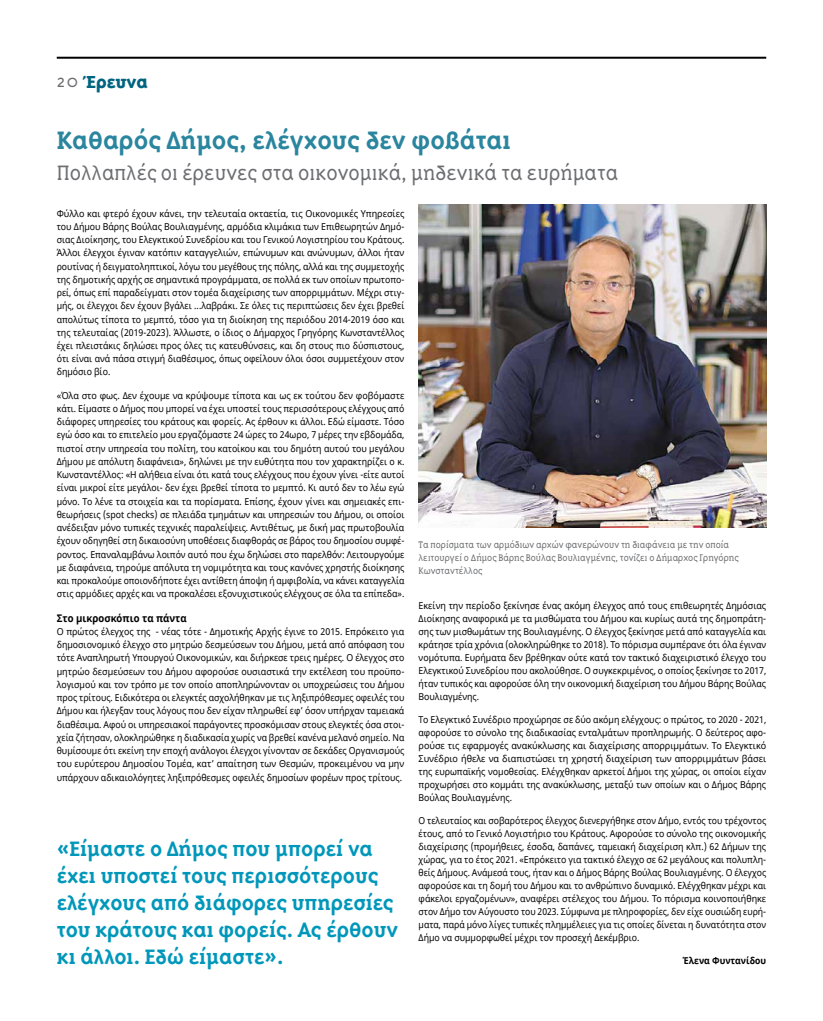
<style>
.page{position:relative;width:823px;height:1021px;background:#fff}
.page>*{position:absolute;margin:0;border:0;box-sizing:border-box;transform-origin:0 0}
.t1{font:700 29px "Triplex Ser Gr";color:#2a859e}
.t2{font:700 24px/27px "Triplex Ser Gr";color:#0097ba}
.t3{font:300 24px "Triplex Ser Gr";color:#6d6e71}
.t4{font:800 20px "Triplex Ser Gr";color:#006480}
.t5{font:300 11px/13px "Triplex Ser Gr";color:#6d6e71}
.t6{font:700 10.5px "Noto Sans";color:#000;scale:.92 1}
.t7{font:9.5px/13.2px "Noto Sans";color:#000;text-align:justify;scale:.94 1}
.t8{font:9.5px/13.2px "Noto Sans";color:#000;text-align:justify;scale:.95 1}
.t9{font:9.5px/13px "Noto Sans";color:#000;text-align:justify;scale:.91 1}
.t10{font:9.5px/13px "Noto Sans";color:#000;text-align:justify;scale:.92 1}
.t11{font:700 9.5px "Noto Sans";color:#000;scale:.92 1}
.s1{font-weight:300;color:#6d6e71}
</style>
<div class="page">
<hr style="left:57px;top:57px;width:708px;height:2px;background:#000">
<img style="left:418px;top:205px;width:347px;height:322px">
<h3 class="t4" style="left:57px;top:71px;width:93px"><span class="s1">20</span> Έρευνα</h3>
<h1 class="t1" style="left:57px;top:125px;width:455px">Καθαρός Δήμος, ελέγχους δεν φοβάται</h1>
<h2 class="t3" style="left:57px;top:160px;width:562px">Πολλαπλές οι έρευνες στα οικονομικά, μηδενικά τα ευρήματα</h2>
<p class="t7" style="left:57px;top:207px;width:371px">Φύλλο και φτερό έχουν κάνει, την τελευταία οκταετία, τις Οικονομικές Υπηρεσίες του Δήμου Βάρης Βούλας Βουλιαγμένης, αρμόδια κλιμάκια των Επιθεωρητών Δημό&shy;σιας Διοίκησης, του Ελεγκτικού Συνεδρίου και του Γενικού Λογιστηρίου του Κράτους.<br>Άλλοι έλεγχοι έγιναν κατόπιν καταγγελιών, επώνυμων και ανώνυμων, άλλοι ήταν ρουτίνας ή δειγματοληπτικοί, λόγω του μεγέθους της πόλης, αλλά και της συμμετοχής της δημοτικής αρχής σε σημαντικά προγράμματα, σε πολλά εκ των οποίων πρωτοπο&shy;ρεί, όπως επί παραδείγματι στον τομέα διαχείρισης των απορριμμάτων. Μέχρι στιγ&shy;μής, οι έλεγχοι δεν έχουν βγάλει ...λαβράκι. Σε όλες τις περιπτώσεις δεν έχει βρεθεί απολύτως τίποτα το μεμπτό, τόσο για τη διοίκηση της περιόδου 2014-2019 όσο και της τελευταίας (2019-2023). Άλλωστε, ο ίδιος ο Δήμαρχος Γρηγόρης Κωνσταντέλλος έχει πλειστάκις δηλώσει προς όλες τις κατευθύνσεις, και δη στους πιο δύσπιστους, ότι είναι ανά πάσα στιγμή διαθέσιμος, όπως οφείλουν όλοι όσοι συμμετέχουν στον δημόσιο βίο.</p>
<p class="t8" style="left:57px;top:389px;width:367px">«Όλα στο φως. Δεν έχουμε να κρύψουμε τίποτα και ως εκ τούτου δεν φοβόμαστε κάτι. Είμαστε ο Δήμος που μπορεί να έχει υποστεί τους περισσότερους ελέγχους από διάφορες υπηρεσίες του κράτους και φορείς. Ας έρθουν κι άλλοι. Εδώ είμαστε. Τόσο εγώ όσο και το επιτελείο μου εργαζόμαστε 24 ώρες το 24ωρο, 7 μέρες την εβδομάδα, πιστοί στην υπηρεσία του πολίτη, του κατοίκου και του δημότη αυτού του μεγάλου Δήμου με απόλυτη διαφάνεια», δηλώνει με την ευθύτητα που τον χαρακτηρίζει ο κ.<br>Κωνσταντέλλος: «Η αλήθεια είναι ότι κατά τους ελέγχους που έχουν γίνει -είτε αυτοί είναι μικροί είτε μεγάλοι- δεν έχει βρεθεί τίποτα το μεμπτό. Κι αυτό δεν το λέω εγώ μόνο. Το λένε τα στοιχεία και τα πορίσματα. Επίσης, έχουν γίνει και σημειακές επι&shy;θεωρήσεις (spot checks) σε πλειάδα τμημάτων και υπηρεσιών του Δήμου, οι οποίοι ανέδειξαν μόνο τυπικές τεχνικές παραλείψεις. Αντιθέτως, με δική μας πρωτοβουλία έχουν οδηγηθεί στη δικαιοσύνη υποθέσεις διαφθοράς σε βάρος του δημοσίου συμφέ&shy;ροντος. Επαναλαμβάνω λοιπόν αυτό που έχω δηλώσει στο παρελθόν: Λειτουργούμε με διαφάνεια, τηρούμε απόλυτα τη νομιμότητα και τους κανόνες χρηστής διοίκησης και προκαλούμε οποιονδήποτε έχει αντίθετη άποψη ή αμφιβολία, να κάνει καταγγελία στις αρμόδιες αρχές και να προκαλέσει εξονυχιστικούς ελέγχους σε όλα τα επίπεδα».</p>
<p class="t6" style="left:57px;top:610px;width:143px">Στο μικροσκόπιο τα πάντα</p>
<p class="t7" style="left:57px;top:625px;width:371px">Ο πρώτος έλεγχος της - νέας τότε - Δημοτικής Αρχής έγινε το 2015. Επρόκειτο για δημοσιονομικό έλεγχο στο μητρώο δεσμεύσεων του Δήμου, μετά από απόφαση του τότε Αναπληρωτή Υπουργού Οικονομικών, και διήρκεσε τρεις ημέρες. Ο έλεγχος στο μητρώο δεσμεύσεων του Δήμου αφορούσε ουσιαστικά την εκτέλεση του προϋπο&shy;λογισμού και τον τρόπο με τον οποίο αποπληρώνονταν οι υποχρεώσεις του Δήμου προς τρίτους. Ειδικότερα οι ελεγκτές ασχολήθηκαν με τις ληξιπρόθεσμες οφειλές του Δήμου και ήλεγξαν τους λόγους που δεν είχαν πληρωθεί εφ’ όσον υπήρχαν ταμειακά διαθέσιμα. Αφού οι υπηρεσιακοί παράγοντες προσκόμισαν στους ελεγκτές όσα στοι&shy;χεία ζήτησαν, ολοκληρώθηκε η διαδικασία χωρίς να βρεθεί κανένα μελανό σημείο. Να θυμίσουμε ότι εκείνη την εποχή ανάλογοι έλεγχοι γίνονταν σε δεκάδες Οργανισμούς του ευρύτερου Δημοσίου Τομέα, κατ’ απαίτηση των Θεσμών, προκειμένου να μην υπάρχουν αδικαιολόγητες ληξιπρόθεσμες οφειλές δημοσίων φορέων προς τρίτους.</p>
<h2 class="t2" style="left:57px;top:835px;width:342px">«Είμαστε ο Δήμος που μπορεί να έχει υποστεί τους περισσότερους ελέγχους από διάφορες υπηρεσίες του κράτους και φορείς. Ας έρθουν κι άλλοι. Εδώ είμαστε».</h2>
<p class="t5" style="left:418px;top:538px;width:321px">Τα πορίσματα των αρμόδιων αρχών φανερώνουν τη διαφάνεια με την οποία λειτουργεί ο Δήμος Βάρης Βούλας Βουλιαγμένης, τονίζει ο Δήμαρχος Γρηγόρης<br>Κωνσταντέλλος</p>
<p class="t7" style="left:418px;top:599px;width:371px">Εκείνη την περίοδο ξεκίνησε ένας ακόμη έλεγχος από τους επιθεωρητές Δημόσιας Διοίκησης αναφορικά με τα μισθώματα του Δήμου και κυρίως αυτά της δημοπράτη&shy;σης των μισθωμάτων της Βουλιαγμένης. Ο έλεγχος ξεκίνησε μετά από καταγγελία και κράτησε τρία χρόνια (ολοκληρώθηκε το 2018). Το πόρισμα συμπέρανε ότι όλα έγιναν νομότυπα. Ευρήματα δεν βρέθηκαν ούτε κατά τον τακτικό διαχειριστικό έλεγχο του Ελεγκτικού Συνεδρίου που ακολούθησε. Ο συγκεκριμένος, ο οποίος ξεκίνησε το 2017, ήταν τυπικός και αφορούσε όλη την οικονομική διαχείριση του Δήμου Βάρης Βούλας Βουλιαγμένης.</p>
<p class="t10" style="left:418px;top:713px;width:379px">Το Ελεγκτικό Συνέδριο προχώρησε σε δύο ακόμη ελέγχους: ο πρώτος, το 2020 - 2021, αφορούσε το σύνολο της διαδικασίας ενταλμάτων προπληρωμής. Ο δεύτερος αφο&shy;ρούσε τις εφαρμογές ανακύκλωσης και διαχείρισης απορριμμάτων. Το Ελεγκτικό Συνέδριο ήθελε να διαπιστώσει τη χρηστή διαχείριση των απορριμμάτων βάσει της ευρωπαϊκής νομοθεσίας. Ελέγχθηκαν αρκετοί Δήμοι της χώρας, οι οποίοι είχαν προχωρήσει στο κομμάτι της ανακύκλωσης, μεταξύ των οποίων και ο Δήμος Βάρης Βούλας Βουλιαγμένης.</p>
<p class="t9" style="left:418px;top:814px;width:383px">Ο τελευταίος και σοβαρότερος έλεγχος διενεργήθηκε στον Δήμο, εντός του τρέχοντος έτους, από το Γενικό Λογιστήριο του Κράτους. Αφορούσε το σύνολο της οικονομικής διαχείρισης (προμήθειες, έσοδα, δαπάνες, ταμειακή διαχείριση κλπ.) 62 Δήμων της χώρας, για το έτος 2021. «Επρόκειτο για τακτικό έλεγχο σε 62 μεγάλους και πολυπλη&shy;θείς Δήμους. Ανάμεσά τους, ήταν και ο Δήμος Βάρης Βούλας Βουλιαγμένης. Ο έλεγχος αφορούσε και τη δομή του Δήμου και το ανθρώπινο δυναμικό. Ελέγχθηκαν μέχρι και φάκελοι εργαζομένων», αναφέρει στέλεχος του Δήμου. Το πόρισμα κοινοποιήθηκε στον Δήμο τον Αύγουστο του 2023. Σύμφωνα με πληροφορίες, δεν είχε ουσιώδη ευρή&shy;ματα, παρά μόνο λίγες τυπικές πλημμέλειες για τις οποίες δίνεται η δυνατότητα στον Δήμο να συμμορφωθεί μέχρι τον προσεχή Δεκέμβριο.</p>
<p class="t11" style="left:683px;top:954px;width:92px">Έλενα Φυντανίδου</p>
</div>
